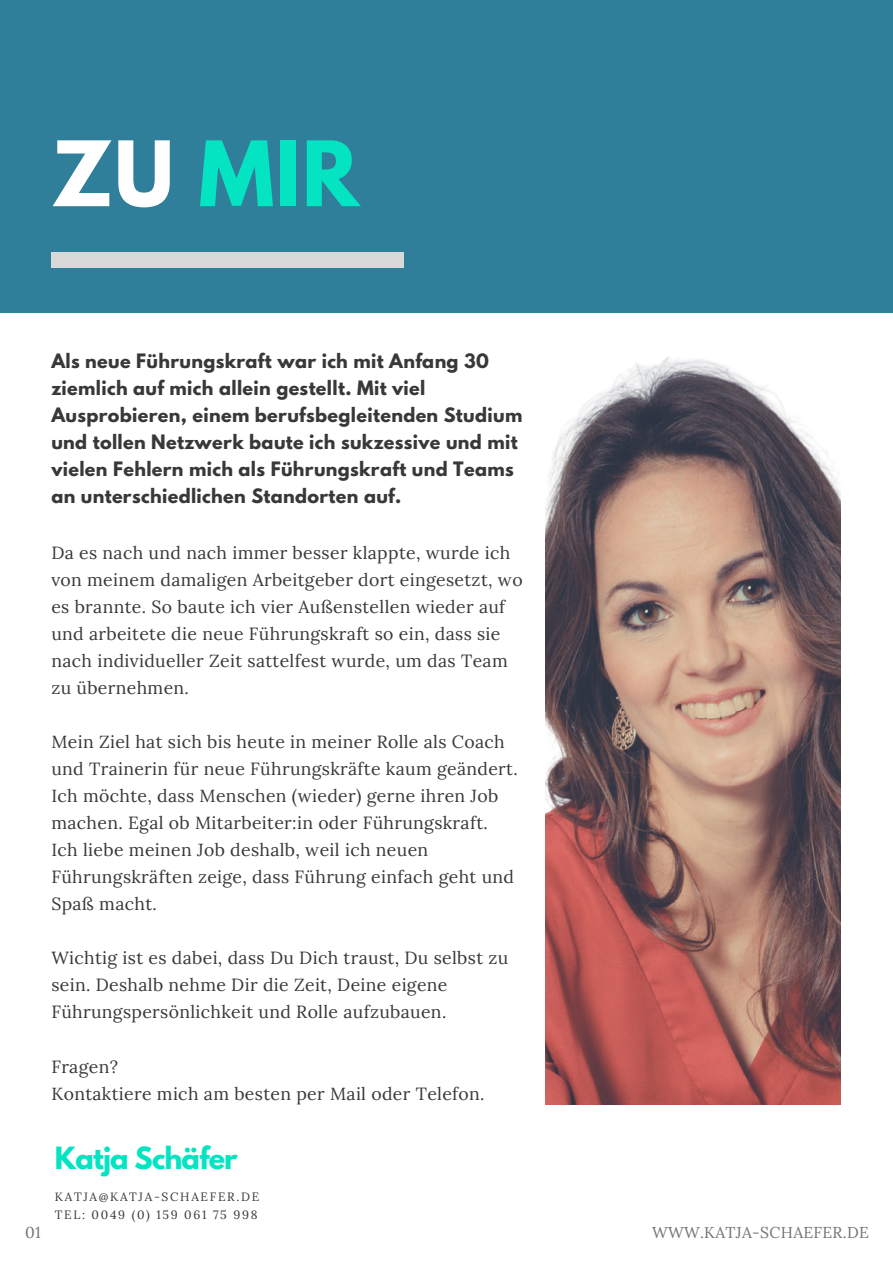
<style>
.page{position:relative;width:893px;height:1264px;background:#fff}
.page>*{position:absolute;margin:0;border:0;box-sizing:border-box;transform-origin:0 0}
.t1{font:700 79.8px "League Spartan";color:#05e4c2}
.t2{font:700 27.15px "League Spartan";letter-spacing:-.03em;color:#05e4c2}
.t3{font:17.55px/27px "Lora";letter-spacing:.02em;color:#383838}
.t4{font:700 17.55px/27px "League Spartan";letter-spacing:.02em;color:#383838}
.t5{font:15.75px "Lora";letter-spacing:.02em;color:#737373}
.t6{font:12px "Lora";letter-spacing:.14em;color:#383838}
.s1{color:#fff}
</style>
<div class="page">
<div style="left:0;top:0;width:892px;height:313px;background:#307f9a"></div>
<div style="left:51px;top:252px;width:353px;height:15px;background:#d9d9d9"></div>
<img style="left:545px;top:357px;width:295px;height:747px">
<h4 class="t1" style="left:51px;top:134px;width:309px"><span class="s1">ZU</span> MIR</h4>
<h1 class="t4" style="left:51px;top:349px;width:472px">Als neue Führungskraft war ich mit Anfang 30 ziemlich auf mich allein gestellt. Mit viel Ausprobieren, einem berufsbegleitenden Studium und tollen Netzwerk baute ich sukzessive und mit vielen Fehlern mich als Führungskraft und Teams an unterschiedlichen Standorten auf.</h1>
<h3 class="t3" style="left:51px;top:539px;width:473px">Da es nach und nach immer besser klappte, wurde ich von meinem damaligen Arbeitgeber dort eingesetzt, wo es brannte. So baute ich vier Außenstellen wieder auf und arbeitete die neue Führungskraft so ein, dass sie nach individueller Zeit sattelfest wurde, um das Team zu übernehmen.</h3>
<h4 class="t3" style="left:51px;top:728px;width:468px">Mein Ziel hat sich bis heute in meiner Rolle als Coach und Trainerin für neue Führungskräfte kaum geändert.<br>Ich möchte, dass Menschen (wieder) gerne ihren Job machen. Egal ob Mitarbeiter:in oder Führungskraft.<br>Ich liebe meinen Job deshalb, weil ich neuen Führungskräften zeige, dass Führung einfach geht und Spaß macht.</h4>
<h4 class="t3" style="left:51px;top:944px;width:458px">Wichtig ist es dabei, dass Du Dich traust, Du selbst zu sein. Deshalb nehme Dir die Zeit, Deine eigene<br>Führungspersönlichkeit und Rolle aufzubauen.</h4>
<h4 class="t3" style="left:51px;top:1052px;width:434px">Fragen?<br>Kontaktiere mich am besten per Mail oder Telefon.</h4>
<p class="t2" style="left:55px;top:1144px;width:184px">Katja Schäfer</p>
<p class="t6" style="left:55px;top:1188px;width:206px">KATJA@KATJA-SCHAEFER.DE</p>
<h5 class="t6" style="left:55px;top:1207px;width:204px">TEL: 0049 (0) 159 061 75 998</h5>
<h2 class="t5" style="left:25px;top:1221px;width:17px">01</h2>
<p class="t5" style="left:652px;top:1221px;width:218px">WWW.KATJA-SCHAEFER.DE</p>
</div>
